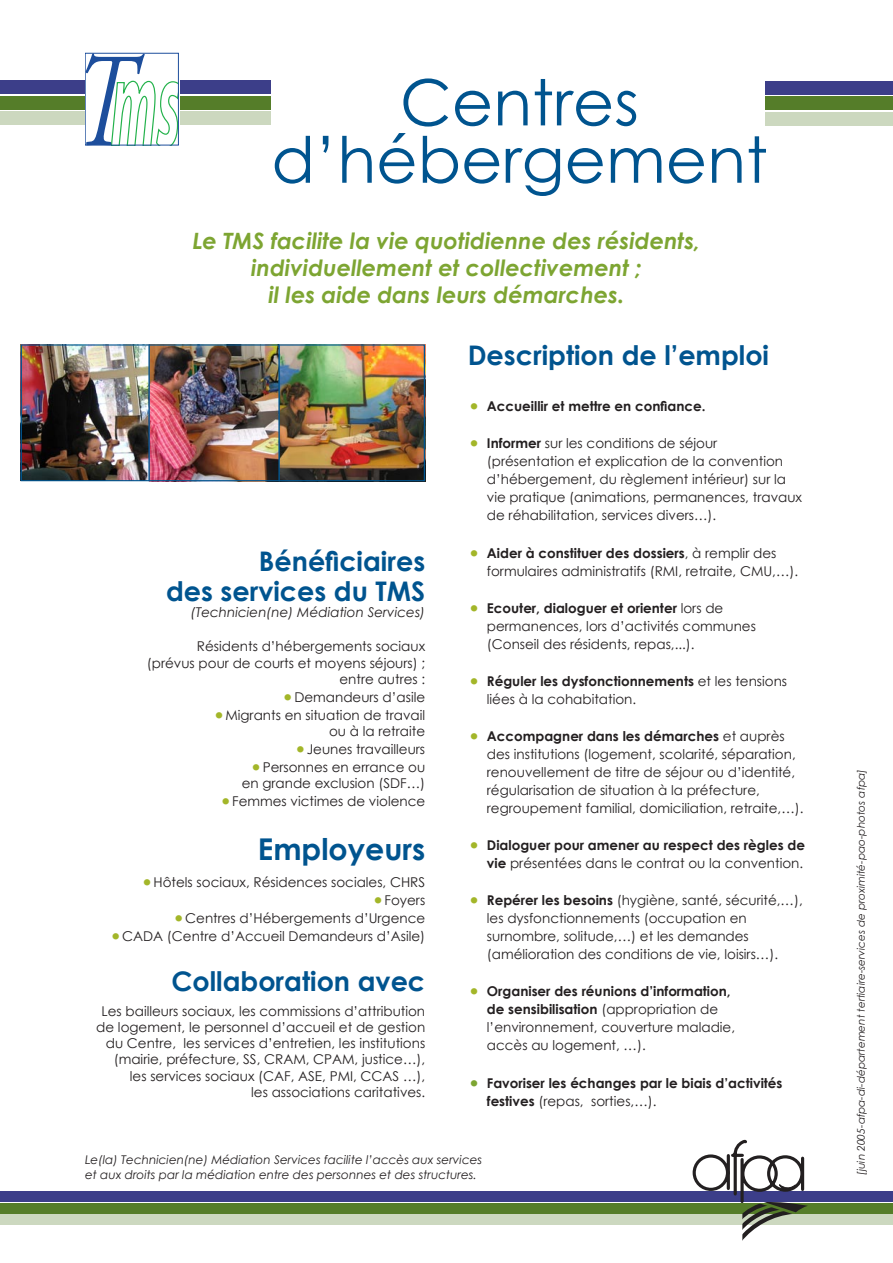
<style>
.page{position:relative;width:893px;height:1263px;background:#fff}
.page>*{position:absolute;margin:0;border:0;box-sizing:border-box;transform-origin:0 0}
.t1{font:63.75px/57.3px "Century Gothic";color:#00548f;text-align:center}
.t2{font:700 30px "Century Gothic";color:#00548f}
.t3{font:700 27px/30px "Century Gothic";color:#00548f;text-align:right}
.t4{font:italic 700 22.5px/27px "Century Gothic";color:#7da532;text-align:center}
.t5{font:13.5px/18px "Century Gothic";color:#231f20}
.t6{font:700 13.5px/18px "Century Gothic";color:#231f20;text-align:right}
.t7{font:italic 13.5px "Century Gothic";color:#231f20}
.t8{font:italic 12px/15px "Century Gothic";color:#231f20}
.t9{font:italic 10.5px "Century Gothic";color:#231f20}
.s1{font-size:21px;color:#a3b629}
.s2{font-weight:400;font-size:21px;color:#a3b629}
.s3{font-weight:700}
.s4{font-weight:400}
.s5{font-weight:400;font-size:21px;color:#7da532}
</style>
<div class="page">
<div style="left:0;top:81px;width:271px;height:13px;background:#3c3e89"></div>
<div style="left:0;top:96px;width:271px;height:13px;background:#557d29"></div>
<div style="left:0;top:111px;width:271px;height:13px;background:#ccd8bf"></div>
<div style="left:0;top:1191px;width:893px;height:10px;background:#3c3e89"></div>
<div style="left:0;top:1203px;width:893px;height:10px;background:#557d29"></div>
<div style="left:0;top:1215px;width:893px;height:10px;background:#ccd8bf"></div>
<svg style="left:693px;top:1140px;width:115px;height:101px"></svg>
<div style="left:765px;top:81px;width:128px;height:14px;background:#3c3e89"></div>
<div style="left:765px;top:97px;width:128px;height:13px;background:#557d29"></div>
<div style="left:765px;top:112px;width:128px;height:13px;background:#ccd8bf"></div>
<svg style="left:85px;top:52px;width:94px;height:94px"></svg>
<svg style="left:87px;top:55px;width:89px;height:88px"></svg>
<div style="left:85px;top:53px;width:93px;height:92px;border:1px solid #1d4e9c"></div>
<img style="left:23px;top:346px;width:255px;height:133px">
<img style="left:280px;top:346px;width:143px;height:133px">
<div style="left:21px;top:344px;width:404px;height:137px;border:1px solid #00548f"></div>
<hr style="left:278px;top:344px;width:2px;height:137px;background:#00548f">
<hr style="left:149px;top:344px;width:1px;height:137px;background:#00548f">
<h1 class="t1" style="left:271px;top:73px;width:498px">Centres d’hébergement</h1>
<h3 class="t4" style="left:192px;top:226px;width:510px">Le TMS facilite la vie quotidienne des résidents, individuellement et collectivement ;<br>il les aide dans leurs démarches.</h3>
<h3 class="t3" style="left:166px;top:545px;width:261px">Bénéficiaires<br>des services du TMS</h3>
<p class="t7" style="left:191px;top:603px;width:236px">(Technicien(ne) Médiation Services)</p>
<p class="t5" style="left:147px;top:638px;width:280px;line-height:16.2px;text-align:right">Résidents d’hébergements sociaux (prévus pour de courts et moyens séjours) ; entre autres :</p>
<p class="t5" style="left:282px;top:688px;width:145px"><span class="s1">•</span>Demandeurs d’asile</p>
<p class="t5" style="left:213px;top:706px;width:214px;line-height:16.2px;text-align:right"><span class="s1">•</span>Migrants en situation de travail ou à la retraite</p>
<p class="t5" style="left:294px;top:740px;width:133px"><span class="s1">•</span>Jeunes travailleurs</p>
<p class="t5" style="left:242px;top:759px;width:185px;line-height:16.2px;text-align:right"><span class="s1">•</span>Personnes en errance ou en grande exclusion (SDF…)</p>
<p class="t5" style="left:219px;top:792px;width:207px"><span class="s1">•</span>Femmes victimes de violence</p>
<h2 class="t2" style="left:258px;top:826px;width:169px">Employeurs</h2>
<p class="t5" style="left:141px;top:873px;width:286px"><span class="s1">•</span>Hôtels sociaux, Résidences sociales, CHRS</p>
<p class="t5" style="left:372px;top:891px;width:55px"><span class="s1">•</span>Foyers</p>
<p class="t5" style="left:173px;top:909px;width:254px"><span class="s1">•</span>Centres d’Hébergements d’Urgence</p>
<p class="t5" style="left:109px;top:927px;width:317px"><span class="s1">•</span>CADA (Centre d’Accueil Demandeurs d’Asile)</p>
<h3 class="t3" style="left:171px;top:965px;width:255px">Collaboration avec</h3>
<p class="t5" style="left:96px;top:1003px;width:331px;line-height:16.2px;text-align:right">Les bailleurs sociaux, les commissions d’attribution de logement, le personnel d’accueil et de gestion du Centre, les services d’entretien, les institutions (mairie, préfecture, SS, CRAM, CPAM, justice…), les services sociaux (CAF, ASE, PMI, CCAS …),<br>les associations caritatives.</p>
<h3 class="t3" style="left:468px;top:339px;width:303px">Description de l’emploi</h3>
<p class="t6" style="left:468px;top:397px;width:239px"><span class="s2">•</span> Accueillir et mettre en confiance.</p>
<p class="t5" style="left:487px;top:434px;width:317px;text-indent:-19px"><span class="s1">•</span> <span class="s3">Informer</span> sur les conditions de séjour (présentation et explication de la convention d’hébergement, du règlement intérieur) sur la vie pratique (animations, permanences, travaux de réhabilitation, services divers…).</p>
<p class="t5" style="left:487px;top:543px;width:313px;text-indent:-19px"><span class="s1">•</span> <span class="s3">Aider à constituer des dossiers</span>, à remplir des formulaires administratifs (RMI, retraite, CMU,…).</p>
<p class="t5" style="left:487px;top:599px;width:271px;text-indent:-19px"><span class="s1">•</span> <span class="s3">Ecouter, dialoguer et orienter</span> lors de permanences, lors d’activités communes (Conseil des résidents, repas,...).</p>
<p class="t5" style="left:487px;top:672px;width:302px;text-indent:-19px"><span class="s1">•</span> <span class="s3">Réguler les dysfonctionnements</span> et les tensions liées à la cohabitation.</p>
<p class="t5" style="left:487px;top:727px;width:318px;text-indent:-19px"><span class="s1">•</span> <span class="s3">Accompagner dans les démarches</span> et auprès des institutions (logement, scolarité, séparation, renouvellement de titre de séjour ou d’identité, régularisation de situation à la préfecture, regroupement familial, domiciliation, retraite,…).</p>
<p class="t6" style="left:468px;top:836px;width:339px"><span class="s2">•</span> Dialoguer pour amener au respect des règles de vie <span class="s4">présentées dans le contrat ou la convention.</span></p>
<p class="t5" style="left:487px;top:891px;width:317px;text-indent:-19px"><span class="s1">•</span> <span class="s3">Repérer les besoins</span> (hygiène, santé, sécurité,…), les dysfonctionnements (occupation en surnombre, solitude,…) et les demandes (amélioration des conditions de vie, loisirs…).</p>
<p class="t5" style="left:487px;top:982px;width:250px;text-indent:-19px"><span class="s1">•</span> <span class="s3">Organiser des réunions d’information, de sensibilisation</span> (appropriation de l’environnement, couverture maladie, accès au logement, …).</p>
<p class="t6" style="left:487px;top:1073px;width:297px;text-align:left;text-indent:-19px"><span class="s5">•</span> Favoriser les échanges par le biais d’activités festives <span class="s4">(repas, sorties,…).</span></p>
<p class="t8" style="left:85px;top:1152px;width:399px">Le(la) Technicien(ne) Médiation Services facilite l’accès aux services et aux droits par la médiation entre des personnes et des structures.</p>
<p class="t9" style="left:853px;top:1175px;width:408px;rotate:-90deg">[juin 2005-afpa-di-département tertiaire-services de proximité-pao-photos afpa]</p>
</div>
